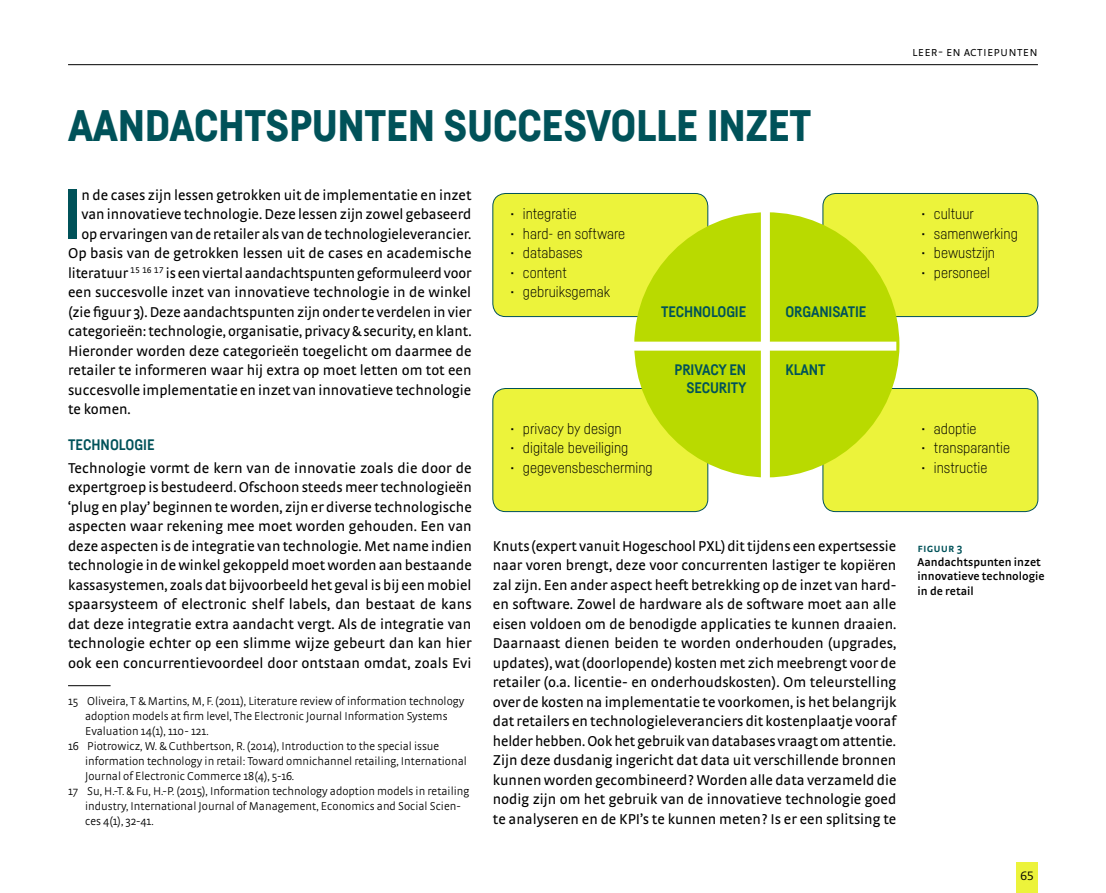
<style>
.page{position:relative;width:1106px;height:893px;background:#fff}
.page>*{position:absolute;margin:0;border:0;box-sizing:border-box;transform-origin:0 0}
.t1{font:700 69.9px "Fabrikat";color:#005259}
.t2{font:900 43.5px "Fabrikat";letter-spacing:-.01em;color:#005259}
.t3{font:15px/19.5px "Strada Pro";color:#000;text-align:justify}
.t4{font:300 15px "Fabrikat";color:#000}
.t5{font:700 15px/18px "Fabrikat";letter-spacing:-.01em;color:#005259;text-align:right}
.t6{font:300 13.5px "Strada Pro";letter-spacing:.02em;color:#000}
.t7{font:300 12px "Strada Pro";color:#000}
.t8{font:600 12px/14.4px "Strada Pro";color:#000}
.t9{font:600 12px "Strada Pro";color:#005259}
.t10{font:12px "Caecilia LT Std";color:#000}
</style>
<div class="page">
<hr style="left:68px;top:64px;width:969px;height:1px;background:#000">
<hr style="left:68px;top:685px;width:43px;height:1px;background:#000">
<div style="left:493px;top:193px;width:215px;height:124px;background:#ecf33b;border-radius:13px"></div>
<div style="left:492px;top:193px;width:216px;height:124px;border:1px solid #005259;border-radius:13px"></div>
<div style="left:493px;top:388px;width:215px;height:124px;background:#ecf33b;border-radius:13px"></div>
<div style="left:492px;top:388px;width:216px;height:124px;border:1px solid #005259;border-radius:13px"></div>
<div style="left:823px;top:388px;width:214px;height:124px;background:#ecf33b;border-radius:13px"></div>
<div style="left:822px;top:388px;width:216px;height:124px;border:1px solid #005259;border-radius:13px"></div>
<div style="left:823px;top:193px;width:214px;height:124px;background:#ecf33b;border-radius:13px"></div>
<div style="left:822px;top:193px;width:216px;height:124px;border:1px solid #005259;border-radius:13px"></div>
<div style="left:634px;top:212px;width:265px;height:265px;background:#b9da00;border-radius:50%"></div>
<div style="left:761px;top:206px;width:9px;height:280px;background:#fff"></div>
<div style="left:616px;top:342px;width:280px;height:9px;background:#fff"></div>
<div style="left:1016px;top:863px;width:21px;height:30px;background:#ecf33b"></div>
<p class="t6" style="left:912px;top:42px;width:127px">leer- en actiepunten</p>
<h2 class="t2" style="left:68px;top:99px;width:745px">AANDACHTSPUNTEN SUCCESVOLLE INZET</h2>
<h1 class="t1" style="left:63px;top:171px;width:20px">I</h1>
<p class="t3" style="left:81px;top:184px;width:391px">n de cases zijn lessen getrokken uit de implementatie en inzet</p>
<p class="t3" style="left:81px;top:204px;width:391px">van innovatieve technologie. Deze lessen zijn zowel gebaseerd</p>
<p class="t3" style="left:81px;top:223px;width:391px">op ervaringen van de retailer als van de technologieleverancier.</p>
<p class="t3" style="left:68px;top:243px;width:405px">Op basis van de getrokken lessen uit de cases en academische</p>
<p class="t3" style="left:68px;top:262px;width:405px">literatuur <sup>15</sup> <sup>16</sup> <sup>17</sup> is een viertal aandachtspunten geformuleerd voor</p>
<p class="t3" style="left:68px;top:282px;width:405px">een succesvolle inzet van innovatieve technologie in de winkel</p>
<p class="t3" style="left:68px;top:301px;width:405px">(zie figuur 3). Deze aandachtspunten zijn onder te verdelen in vier</p>
<p class="t3" style="left:68px;top:321px;width:405px">categorieën: technologie, organisatie, privacy &amp; security, en klant.</p>
<p class="t3" style="left:68px;top:340px;width:405px">Hieronder worden deze categorieën toegelicht om daarmee de</p>
<p class="t3" style="left:68px;top:360px;width:405px">retailer te informeren waar hij extra op moet letten om tot een</p>
<p class="t3" style="left:68px;top:379px;width:405px">succesvolle implementatie en inzet van innovatieve technologie</p>
<p class="t3" style="left:68px;top:399px;width:64px">te komen.</p>
<p class="t5" style="left:68px;top:435px;width:88px">TECHNOLOGIE</p>
<p class="t3" style="left:68px;top:457px;width:405px">Technologie vormt de kern van de innovatie zoals die door de expertgroep is bestudeerd. Ofschoon steeds meer technologieën ‘plug en play’ beginnen te worden, zijn er diverse technologische aspecten waar rekening mee moet worden gehouden. Een van deze aspecten is de integratie van technologie. Met name indien technologie in de winkel gekoppeld moet worden aan bestaande kassasystemen, zoals dat bijvoorbeeld het geval is bij een mobiel spaarsysteem of electronic shelf labels, dan bestaat de kans dat deze integratie extra aandacht vergt. Als de integratie van technologie echter op een slimme wijze gebeurt dan kan hier ook een concurrentievoordeel door ontstaan omdat, zoals Evi</p>
<p class="t7" style="left:68px;top:693px;width:398px">15 Oliveira, T &amp; Martins, M, F. (2011), Literature review of information technology</p>
<p class="t7" style="left:85px;top:708px;width:364px">adoption models at firm level, The Electronic Journal Information Systems</p>
<p class="t7" style="left:85px;top:723px;width:125px">Evaluation 14(1), 110- 121.</p>
<p class="t7" style="left:68px;top:738px;width:373px">16 Piotrowicz, W. &amp; Cuthbertson, R. (2014), Introduction to the special issue</p>
<p class="t7" style="left:85px;top:753px;width:383px">information technology in retail: Toward omnichannel retailing, International</p>
<p class="t7" style="left:85px;top:768px;width:211px">Journal of Electronic Commerce 18(4), 5-16.</p>
<p class="t7" style="left:68px;top:783px;width:403px">17 Su, H.-T. &amp; Fu, H.-P. (2015), Information technology adoption models in retailing</p>
<p class="t7" style="left:85px;top:798px;width:377px">industry, International Journal of Management, Economics and Social Scien-</p>
<p class="t7" style="left:85px;top:813px;width:70px">ces 4(1), 32-41.</p>
<p class="t4" style="left:510px;top:205px;width:68px">• integratie</p>
<p class="t4" style="left:510px;top:224px;width:117px">• hard- en software</p>
<p class="t4" style="left:510px;top:244px;width:74px">• databases</p>
<p class="t4" style="left:510px;top:263px;width:58px">• content</p>
<p class="t4" style="left:510px;top:283px;width:101px">• gebruiksgemak</p>
<p class="t5" style="left:661px;top:302px;width:87px">TECHNOLOGIE</p>
<p class="t5" style="left:785px;top:302px;width:82px">ORGANISATIE</p>
<p class="t4" style="left:510px;top:419px;width:113px">• privacy by design</p>
<p class="t4" style="left:510px;top:439px;width:120px">• digitale beveiliging</p>
<p class="t4" style="left:510px;top:458px;width:144px">• gegevensbescherming</p>
<p class="t5" style="left:674px;top:360px;width:74px">PRIVACY EN<br>SECURITY</p>
<p class="t5" style="left:785px;top:360px;width:41px">KLANT</p>
<p class="t3" style="left:493px;top:535px;width:405px">Knuts (expert vanuit Hogeschool PXL) dit tijdens een expertsessie naar voren brengt, deze voor concurrenten lastiger te kopiëren zal zijn. Een ander aspect heeft betrekking op de inzet van hard&shy;en software. Zowel de hardware als de software moet aan alle eisen voldoen om de benodigde applicaties te kunnen draaien.<br>Daarnaast dienen beiden te worden onderhouden (upgrades, updates), wat (doorlopende) kosten met zich meebrengt voor de retailer (o.a. licentie- en onderhoudskosten). Om teleurstelling over de kosten na implementatie te voorkomen, is het belangrijk dat retailers en technologieleveranciers dit kostenplaatje vooraf helder hebben. Ook het gebruik van databases vraagt om attentie.<br>Zijn deze dusdanig ingericht dat data uit verschillende bronnen kunnen worden gecombineerd? Worden alle data verzameld die nodig zijn om het gebruik van de innovatieve technologie goed te analyseren en de KPI’s te kunnen meten? Is er een splitsing te</p>
<p class="t4" style="left:921px;top:205px;width:54px">• cultuur</p>
<p class="t4" style="left:921px;top:224px;width:98px">• samenwerking</p>
<p class="t4" style="left:921px;top:244px;width:75px">• bewustzijn</p>
<p class="t4" style="left:921px;top:263px;width:70px">• personeel</p>
<p class="t4" style="left:921px;top:419px;width:57px">• adoptie</p>
<p class="t4" style="left:921px;top:439px;width:90px">• transparantie</p>
<p class="t4" style="left:921px;top:458px;width:68px">• instructie</p>
<p class="t9" style="left:917px;top:539px;width:46px">figuur 3</p>
<p class="t8" style="left:917px;top:554px;width:129px">Aandachtspunten inzet innovatieve technologie in de retail</p>
<p class="t10" style="left:1020px;top:869px;width:15px">65</p>
</div>
